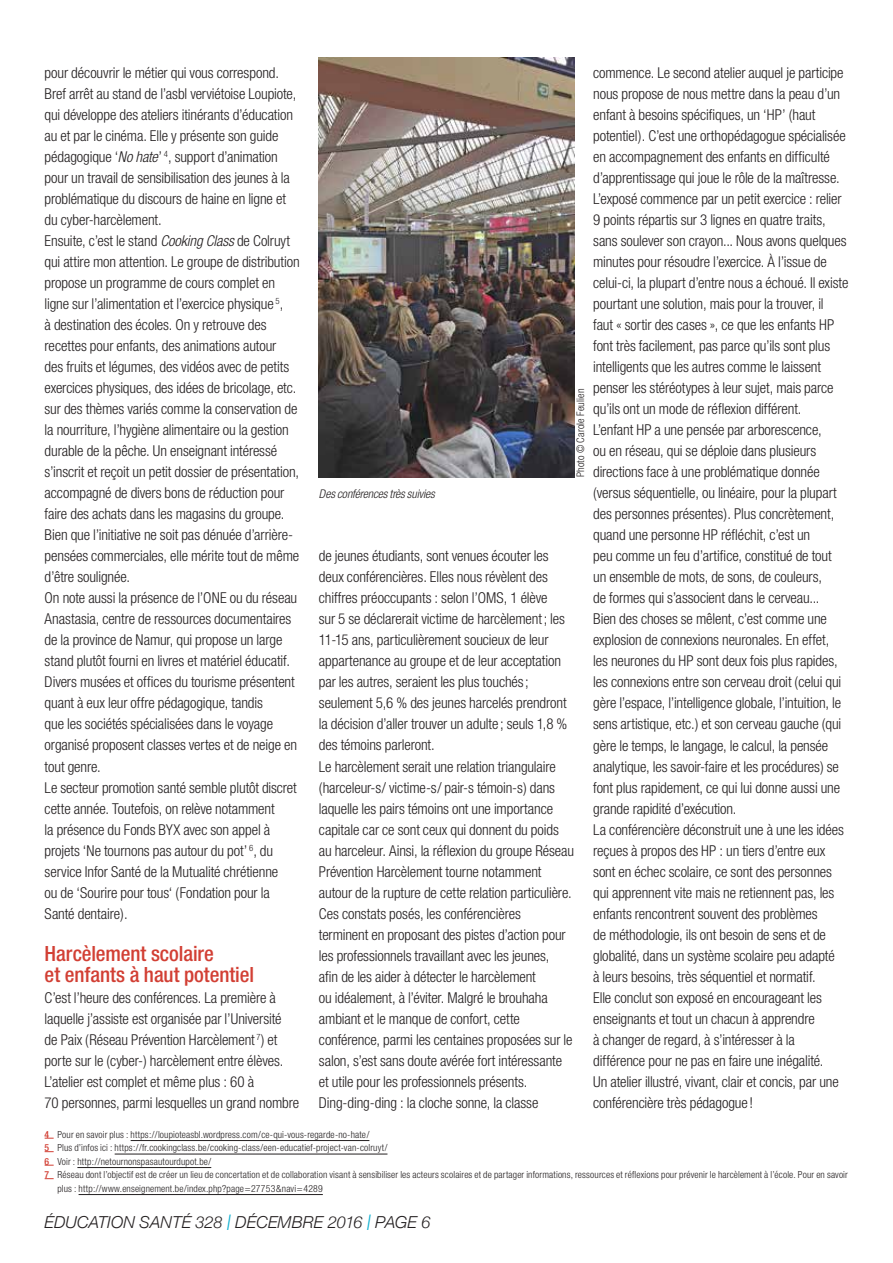
<style>
.page{position:relative;width:893px;height:1263px;background:#fff}
.page>*{position:absolute;margin:0;border:0;box-sizing:border-box;transform-origin:0 0}
.t1{font:500 condensed 21px/21px "Helvetica Neue";color:#d23f34}
.t2{font:italic 300 16.5px "Helvetica Neue";letter-spacing:.005em;color:#231f20}
.t3{font:300 condensed 15px/21px "Helvetica Neue";letter-spacing:-.005em;color:#231f20}
.t4{font:italic 300 condensed 12px "Helvetica Neue";letter-spacing:-.005em;color:#231f20}
.t5{font:300 condensed 10.5px "Helvetica Neue";letter-spacing:.01em;color:#231f20}
.t6{font:300 condensed 9.75px "Helvetica Neue";letter-spacing:.015em;color:#231f20}
.s1{font-style:italic}
.s2{font-weight:500;color:#d23f34}
.s3{font-size:21.45px;color:#0caecf}
</style>
<div class="page">
<img style="left:319px;top:57px;width:255px;height:420px">
<hr style="left:131px;top:1140px;width:238px;height:1px;background:#231f20">
<hr style="left:115px;top:1154px;width:272px;height:1px;background:#231f20">
<hr style="left:77px;top:1167px;width:134px;height:1px;background:#231f20">
<hr style="left:79px;top:1194px;width:244px;height:1px;background:#231f20">
<p class="t3" style="left:45px;top:62px;width:257px">pour découvrir le métier qui vous correspond.<br>Bref arrêt au stand de l’asbl verviétoise Loupiote, qui développe des ateliers itinérants d’éducation au et par le cinéma. Elle y présente son guide pédagogique ‘<span class="s1">No hate</span>’ <sup>4</sup>, support d’animation pour un travail de sensibilisation des jeunes à la problématique du discours de haine en ligne et du cyber-harcèlement.<br>Ensuite, c’est le stand <span class="s1">Cooking Class</span> de Colruyt qui attire mon attention. Le groupe de distribution propose un programme de cours complet en ligne sur l’alimentation et l’exercice physique <sup>5</sup>,<br>à destination des écoles. On y retrouve des recettes pour enfants, des animations autour<br>des fruits et légumes, des vidéos avec de petits exercices physiques, des idées de bricolage, etc. sur des thèmes variés comme la conservation de la nourriture, l’hygiène alimentaire ou la gestion durable de la pêche. Un enseignant intéressé s’inscrit et reçoit un petit dossier de présentation, accompagné de divers bons de réduction pour faire des achats dans les magasins du groupe.<br>Bien que l’initiative ne soit pas dénuée d’arrière&shy;pensées commerciales, elle mérite tout de même d’être soulignée.<br>On note aussi la présence de l’ONE ou du réseau Anastasia, centre de ressources documentaires de la province de Namur, qui propose un large stand plutôt fourni en livres et matériel éducatif.<br>Divers musées et offices du tourisme présentent quant à eux leur offre pédagogique, tandis<br>que les sociétés spécialisées dans le voyage organisé proposent classes vertes et de neige en tout genre.<br>Le secteur promotion santé semble plutôt discret cette année. Toutefois, on relève notamment<br>la présence du Fonds BYX avec son appel à projets ‘Ne tournons pas autour du pot’ <sup>6</sup>, du service Infor Santé de la Mutualité chrétienne<br>ou de ‘Sourire pour tous‘ (Fondation pour la Santé dentaire).</p>
<h1 class="t1" style="left:45px;top:942px;width:211px">Harcèlement scolaire<br>et enfants à haut potentiel</h1>
<p class="t3" style="left:45px;top:986px;width:256px">C’est l’heure des conférences. La première à laquelle j’assiste est organisée par l’Université<br>de Paix (Réseau Prévention Harcèlement <sup>7</sup>) et porte sur le (cyber-) harcèlement entre élèves.<br>L’atelier est complet et même plus : 60 à<br>70 personnes, parmi lesquelles un grand nombre</p>
<p class="t4" style="left:319px;top:487px;width:117px">Des conférences très suivies</p>
<p class="t5" style="left:574px;top:477px;width:90px;rotate:-90deg">Photo © Carole Feulien</p>
<p class="t3" style="left:319px;top:545px;width:257px">de jeunes étudiants, sont venues écouter les deux conférencières. Elles nous révèlent des chiffres préoccupants : selon l’OMS, 1 élève<br>sur 5 se déclarerait victime de harcèlement; les 11-15 ans, particulièrement soucieux de leur appartenance au groupe et de leur acceptation par les autres, seraient les plus touchés; seulement 5,6 % des jeunes harcelés prendront la décision d’aller trouver un adulte ; seuls 1,8 % des témoins parleront.<br>Le harcèlement serait une relation triangulaire (harceleur-s/ victime-s/ pair-s témoin-s) dans laquelle les pairs témoins ont une importance capitale car ce sont ceux qui donnent du poids au harceleur. Ainsi, la réflexion du groupe Réseau Prévention Harcèlement tourne notamment autour de la rupture de cette relation particulière.<br>Ces constats posés, les conférencières terminent en proposant des pistes d’action pour les professionnels travaillant avec les jeunes,<br>afin de les aider à détecter le harcèlement<br>ou idéalement, à l’éviter. Malgré le brouhaha ambiant et le manque de confort, cette conférence, parmi les centaines proposées sur le salon, s’est sans doute avérée fort intéressante et utile pour les professionnels présents.<br>Ding-ding-ding : la cloche sonne, la classe</p>
<p class="t3" style="left:593px;top:62px;width:257px">commence. Le second atelier auquel je participe nous propose de nous mettre dans la peau d’un enfant à besoins spécifiques, un ‘HP’ (haut potentiel). C’est une orthopédagogue spécialisée en accompagnement des enfants en difficulté d’apprentissage qui joue le rôle de la maîtresse.<br>L’exposé commence par un petit exercice : relier 9 points répartis sur 3 lignes en quatre traits, sans soulever son crayon... Nous avons quelques minutes pour résoudre l’exercice. À l’issue de celui-ci, la plupart d’entre nous a échoué. Il existe pourtant une solution, mais pour la trouver, il<br>faut « sortir des cases », ce que les enfants HP font très facilement, pas parce qu’ils sont plus intelligents que les autres comme le laissent penser les stéréotypes à leur sujet, mais parce qu’ils ont un mode de réflexion différent.<br>L’enfant HP a une pensée par arborescence,<br>ou en réseau, qui se déploie dans plusieurs directions face à une problématique donnée (versus séquentielle, ou linéaire, pour la plupart des personnes présentes). Plus concrètement, quand une personne HP réfléchit, c’est un<br>peu comme un feu d’artifice, constitué de tout un ensemble de mots, de sons, de couleurs,<br>de formes qui s’associent dans le cerveau...<br>Bien des choses se mêlent, c’est comme une explosion de connexions neuronales. En effet,<br>les neurones du HP sont deux fois plus rapides, les connexions entre son cerveau droit (celui qui gère l’espace, l’intelligence globale, l’intuition, le sens artistique, etc.) et son cerveau gauche (qui gère le temps, le langage, le calcul, la pensée analytique, les savoir-faire et les procédures) se font plus rapidement, ce qui lui donne aussi une grande rapidité d’exécution.<br>La conférencière déconstruit une à une les idées reçues à propos des HP : un tiers d’entre eux sont en échec scolaire, ce sont des personnes qui apprennent vite mais ne retiennent pas, les enfants rencontrent souvent des problèmes<br>de méthodologie, ils ont besoin de sens et de globalité, dans un système scolaire peu adapté<br>à leurs besoins, très séquentiel et normatif.<br>Elle conclut son exposé en encourageant les enseignants et tout un chacun à apprendre<br>à changer de regard, à s’intéresser à la différence pour ne pas en faire une inégalité.<br>Un atelier illustré, vivant, clair et concis, par une conférencière très pédagogue !</p>
<p class="t6" style="left:45px;top:1128px;width:326px"><span class="s2">4</span> Pour en savoir plus : https://loupioteasbl.wordpress.com/ce-qui-vous-regarde-no-hate/</p>
<p class="t6" style="left:45px;top:1142px;width:344px"><span class="s2">5</span> Plus d’infos ici : https://fr.cookingclass.be/cooking-class/een-educatief-project-van-colruyt/</p>
<p class="t6" style="left:45px;top:1155px;width:168px"><span class="s2">6</span> Voir : http://netournonspasautourdupot.be/</p>
<p class="t6" style="left:45px;top:1169px;width:805px"><span class="s2">7</span> Réseau dont l’objectif est de créer un lieu de concertation et de collaboration visant à sensibiliser les acteurs scolaires et de partager informations, ressources et réflexions pour prévenir le harcèlement à l’école. Pour en savoir</p>
<p class="t6" style="left:57px;top:1182px;width:267px">plus : http://www.enseignement.be/index.php?page=27753&amp;navi=4289</p>
<p class="t2" style="left:45px;top:1209px;width:388px">ÉDUCATION SANTÉ 328 <span class="s3">I</span> DÉCEMBRE 2016 <span class="s3">I</span> PAGE 6</p>
</div>
